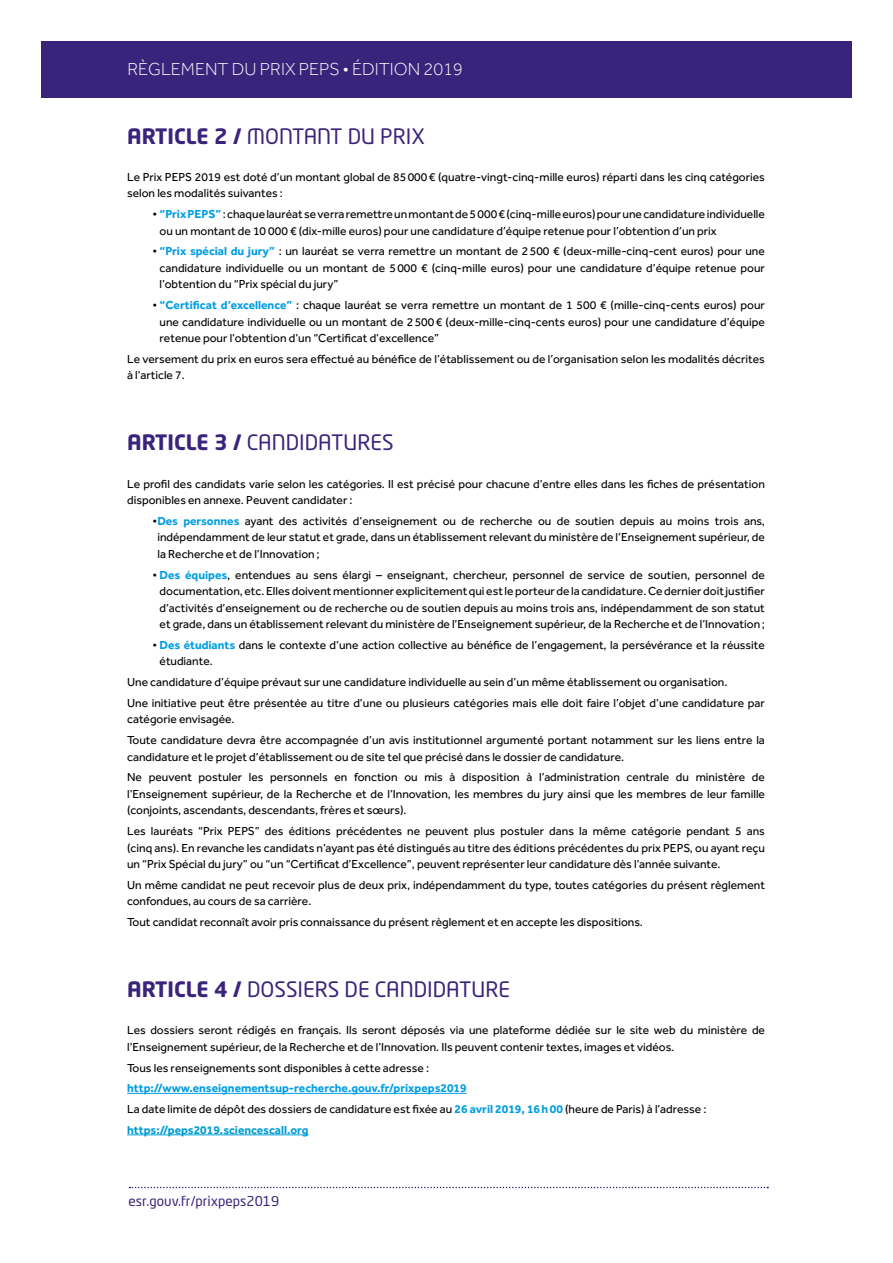
<style>
.page{position:relative;width:893px;height:1263px;background:#fff}
.page>*{position:absolute;margin:0;border:0;box-sizing:border-box;transform-origin:0 0}
.t1{font:21px "Neo Tech Std";color:#3a247b}
.t2{font:300 18px "Effra";color:#fff}
.t3{font:13.5px "Neo Tech Std";color:#3a247b}
.t4{font:12px/16.5px "Effra";color:#000}
.s1{font-weight:700}
.s2{font-weight:700;color:#009ee3}
.s3{font-weight:700;color:#009dd4}
</style>
<div class="page">
<svg style="left:129px;top:1187px;width:639px;height:1px"></svg>
<div style="left:41px;top:41px;width:811px;height:57px;background:#3a247b"></div>
<hr style="left:127px;top:1093px;width:340px;height:1px;background:#009ee3">
<hr style="left:127px;top:1134px;width:182px;height:1px;background:#009dd4">
<h2 class="t2" style="left:128px;top:59px;width:337px">RÈGLEMENT DU PRIX PEPS • ÉDITION 2019</h2>
<h1 class="t1" style="left:127px;top:123px;width:299px"><span class="s1">ARTICLE 2 /</span> MONTANT DU PRIX</h1>
<p class="t4" style="left:127px;top:168px;width:639px">Le Prix PEPS 2019 est doté d’un montant global de 85000€ (quatre-vingt-cinq-mille euros) réparti dans les cinq catégories selon les modalités suivantes :</p>
<p class="t4" style="left:160px;top:206px;width:607px;text-indent:-7px">• <span class="s2">“Prix PEPS”</span> : chaque lauréat se verra remettre un montant de 5000 € (cinq-mille euros) pour une candidature individuelle ou un montant de 10 000 € (dix-mille euros) pour une candidature d’équipe retenue pour l’obtention d’un prix</p>
<p class="t4" style="left:160px;top:243px;width:607px;text-align:justify;text-indent:-7px">• <span class="s2">“Prix spécial du jury”</span> : un lauréat se verra remettre un montant de 2500 € (deux-mille-cinq-cent euros) pour une candidature individuelle ou un montant de 5000 € (cinq-mille euros) pour une candidature d’équipe retenue pour l’obtention du “Prix spécial du jury”</p>
<p class="t4" style="left:160px;top:297px;width:607px;text-align:justify;text-indent:-7px">• <span class="s2">“Certificat d’excellence”</span> : chaque lauréat se verra remettre un montant de 1 500 € (mille-cinq-cents euros) pour une candidature individuelle ou un montant de 2500€ (deux-mille-cinq-cents euros) pour une candidature d’équipe retenue pour l’obtention d’un “Certificat d’excellence”</p>
<p class="t4" style="left:127px;top:350px;width:639px">Le versement du prix en euros sera effectué au bénéfice de l’établissement ou de l’organisation selon les modalités décrites à l’article 7.</p>
<h1 class="t1" style="left:127px;top:430px;width:268px"><span class="s1">ARTICLE 3 /</span> CANDIDATURES</h1>
<p class="t4" style="left:127px;top:475px;width:639px">Le profil des candidats varie selon les catégories. Il est précisé pour chacune d’entre elles dans les fiches de présentation disponibles en annexe. Peuvent candidater :</p>
<p class="t4" style="left:157px;top:512px;width:609px;text-align:justify;text-indent:-5px">•<span class="s2">Des personnes</span> ayant des activités d’enseignement ou de recherche ou de soutien depuis au moins trois ans, indépendamment de leur statut et grade, dans un établissement relevant du ministère de l’Enseignement supérieur, de la Recherche et de l’Innovation;</p>
<p class="t4" style="left:153px;top:566px;width:614px;text-align:center">• <span class="s2">Des équipes</span>, entendues au sens élargi – enseignant, chercheur, personnel de service de soutien, personnel de documentation, etc. Elles doivent mentionner explicitement qui est le porteur de la candidature. Ce dernier doit justifier d’activités d’enseignement ou de recherche ou de soutien depuis au moins trois ans, indépendamment de son statut et grade, dans un établissement relevant du ministère de l’Enseignement supérieur, de la Recherche et de l’Innovation;</p>
<p class="t4" style="left:160px;top:636px;width:607px;text-indent:-7px">• <span class="s2">Des étudiants</span> dans le contexte d’une action collective au bénéfice de l’engagement, la persévérance et la réussite étudiante.</p>
<p class="t4" style="left:127px;top:672px;width:639px;line-height:20.7px">Une candidature d’équipe prévaut sur une candidature individuelle au sein d’un même établissement ou organisation.<br>Une initiative peut être présentée au titre d’une ou plusieurs catégories mais elle doit faire l’objet d’une candidature par</p>
<p class="t4" style="left:127px;top:709px;width:639px;line-height:20.7px">catégorie envisagée.<br>Toute candidature devra être accompagnée d’un avis institutionnel argumenté portant notamment sur les liens entre la</p>
<p class="t4" style="left:127px;top:746px;width:639px;line-height:20.7px">candidature et le projet d’établissement ou de site tel que précisé dans le dossier de candidature.<br>Ne peuvent postuler les personnels en fonction ou mis à disposition à l’administration centrale du ministère de</p>
<p class="t4" style="left:127px;top:785px;width:639px">l’Enseignement supérieur, de la Recherche et de l’Innovation, les membres du jury ainsi que les membres de leur famille (conjoints, ascendants, descendants, frères et sœurs).</p>
<p class="t4" style="left:127px;top:823px;width:639px;text-align:justify">Les lauréats “Prix PEPS” des éditions précédentes ne peuvent plus postuler dans la même catégorie pendant 5 ans (cinq ans). En revanche les candidats n’ayant pas été distingués au titre des éditions précédentes du prix PEPS, ou ayant reçu un “Prix Spécial du jury” ou “un “Certificat d’Excellence”, peuvent représenter leur candidature dès l’année suivante.</p>
<p class="t4" style="left:127px;top:876px;width:639px">Un même candidat ne peut recevoir plus de deux prix, indépendamment du type, toutes catégories du présent règlement confondues, au cours de sa carrière.</p>
<p class="t4" style="left:127px;top:914px;width:517px">Tout candidat reconnaît avoir pris connaissance du présent règlement et en accepte les dispositions.</p>
<h1 class="t1" style="left:127px;top:976px;width:384px"><span class="s1">ARTICLE 4 /</span> DOSSIERS DE CANDIDATURE</h1>
<p class="t4" style="left:127px;top:1022px;width:639px">Les dossiers seront rédigés en français. Ils seront déposés via une plateforme dédiée sur le site web du ministère de l’Enseignement supérieur, de la Recherche et de l’Innovation. Ils peuvent contenir textes, images et vidéos.</p>
<p class="t4" style="left:127px;top:1059px;width:304px">Tous les renseignements sont disponibles à cette adresse :</p>
<p class="t4" style="left:127px;top:1078px;width:581px;line-height:20.7px"><span class="s2">http://www.enseignementsup-recherche.gouv.fr/prixpeps2019<br></span>La date limite de dépôt des dossiers de candidature est fixée au <span class="s2">26 avril 2019, 16h00</span> (heure de Paris) à l’adresse : <span class="s3">https://peps2019.sciencescall.org</span></p>
<p class="t3" style="left:129px;top:1192px;width:152px">esr.gouv.fr/prixpeps2019</p>
</div>
